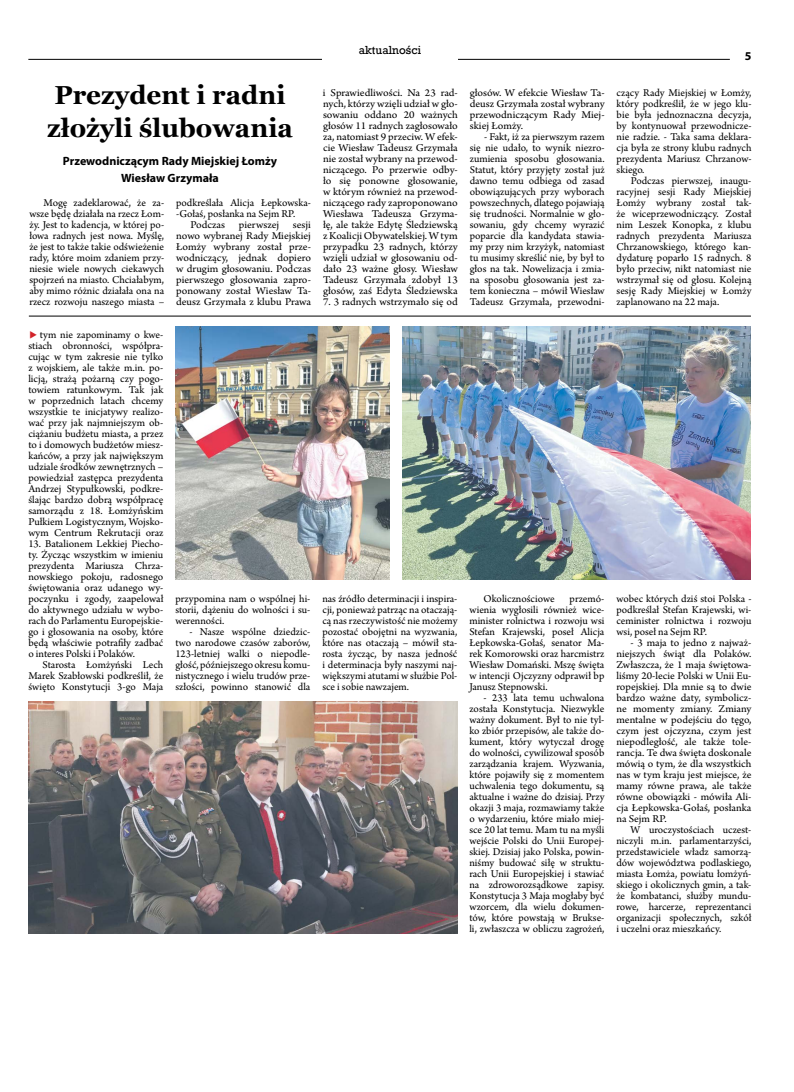
<style>
.page{position:relative;width:794px;height:1092px;background:#fff}
.page>*{position:absolute;margin:0;border:0;box-sizing:border-box;transform-origin:0 0}
.t1{font:700 26px/33px "Georgia";color:#000}
.t2{font:700 12px/17px "Myriad Pro";color:#000;text-align:center}
.t3{font:11px/11px "Arno Pro";color:#000;text-align:justify}
.t4{font:11px/11px "Arno Pro";color:#000;text-align:justify;scale:1.04 1}
.t5{font:11px "Rockwell";color:#000}
</style>
<div class="page">
<hr style="left:28px;top:59px;width:702px;height:1px;background:#000">
<div style="left:322px;top:46px;width:136px;height:22px;background:#fff"></div>
<img style="left:28px;top:701px;width:429px;height:232px">
<hr style="left:29px;top:316px;width:722px;height:1px;background:#000">
<img style="left:403px;top:327px;width:348px;height:253px">
<img style="left:175px;top:327px;width:215px;height:253px">
<p class="t5" style="left:359px;top:43px;width:64px">aktualności</p>
<h1 class="t1" style="left:47px;top:77px;width:247px">Prezydent i radni złożyli ślubowania</h1>
<p class="t2" style="left:63px;top:152px;width:216px">Przewodniczącym Rady Miejskiej Łomży<br>Wiesław Grzymała</p>
<p class="t3" style="left:29px;top:197px;width:136px;text-indent:14px">Mogę zadeklarować, że za&shy;wsze będę działała na rzecz Łom&shy;ży. Jest to kadencja, w której po&shy;łowa radnych jest nowa. Myślę, że jest to także takie odświeżenie rady, które moim zdaniem przy&shy;niesie wiele nowych ciekawych spojrzeń na miasto. Chciałabym, aby mimo różnic działała ona na rzecz rozwoju naszego miasta –</p>
<p class="t3" style="left:176px;top:197px;width:136px">podkreślała Alicja Łepkowska--Gołaś, posłanka na Sejm RP.</p>
<p class="t4" style="left:176px;top:219px;width:131px;text-indent:14px">Podczas pierwszej sesji nowo wybranej Rady Miejskiej Łomży wybrany został prze&shy;wodniczący, jednak dopiero w drugim głosowaniu. Podczas pierwszego głosowania zapro&shy;ponowany został Wiesław Ta&shy;deusz Grzymała z klubu Prawa</p>
<p class="t3" style="left:28px;top:329px;width:136px;text-indent:11px">tym nie zapominamy o kwe&shy;stiach obronności, współpra&shy;cując w tym zakresie nie tylko z wojskiem, ale także m.in. po&shy;licją, strażą pożarną czy pogo&shy;towiem ratunkowym. Tak jak w poprzednich latach chcemy wszystkie te inicjatywy realizo&shy;wać przy jak najmniejszym ob&shy;ciążaniu budżetu miasta, a przez to i domowych budżetów miesz&shy;kańców, a przy jak największym udziale środków zewnętrznych – powiedział zastępca prezydenta Andrzej Stypułkowski, podkre&shy;ślając bardzo dobrą współpracę samorządu z 18. Łomżyńskim Pułkiem Logistycznym, Wojsko&shy;wym Centrum Rekrutacji oraz</p>
<p class="t3" style="left:28px;top:538px;width:136px">13. Batalionem Lekkiej Piecho&shy;ty. Życząc wszystkim w imieniu prezydenta Mariusza Chrza&shy;nowskiego pokoju, radosnego świętowania oraz udanego wy&shy;poczynku i zgody, zaapelował do aktywnego udziału w wybo&shy;rach do Parlamentu Europejskie&shy;go i głosowania na osoby, które będą właściwie potrafiły zadbać o interes Polski i Polaków.</p>
<p class="t3" style="left:28px;top:659px;width:136px;text-indent:14px">Starosta Łomżyński Lech Marek Szabłowski podkreślił, że święto Konstytucji 3-go Maja</p>
<p class="t3" style="left:175px;top:593px;width:136px">przypomina nam o wspólnej hi&shy;storii, dążeniu do wolności i su&shy;werenności.</p>
<p class="t3" style="left:175px;top:626px;width:136px;text-indent:14px">- Nasze wspólne dziedzic&shy;two narodowe czasów zaborów, 123-letniej walki o niepodle&shy;głość, późniejszego okresu komu&shy;nistycznego i wielu trudów prze&shy;szłości, powinno stanowić dla</p>
<p class="t4" style="left:323px;top:87px;width:131px">i Sprawiedliwości. Na 23 rad&shy;nych, którzy wzięli udział w gło&shy;sowaniu oddano 20 ważnych głosów 11 radnych zagłosowało za, natomiast 9 przeciw. W efek&shy;cie Wiesław Tadeusz Grzymała nie został wybrany na przewod&shy;niczącego. Po przerwie odby&shy;ło się ponowne głosowanie, w którym również na przewod&shy;niczącego rady zaproponowano Wiesława Tadeusza Grzyma&shy;łę, ale także Edytę Śledziewską z Koalicji Obywatelskiej. W tym przypadku 23 radnych, którzy wzięli udział w głosowaniu od&shy;dało 23 ważne głosy. Wiesław Tadeusz Grzymała zdobył 13 głosów, zaś Edyta Śledziewska</p>
<p class="t4" style="left:323px;top:296px;width:131px">7. 3 radnych wstrzymało się od</p>
<p class="t4" style="left:470px;top:87px;width:131px">głosów. W efekcie Wiesław Ta&shy;deusz Grzymała został wybrany przewodniczącym Rady Miej&shy;skiej Łomży.</p>
<p class="t3" style="left:470px;top:131px;width:136px;text-indent:14px">- Fakt, iż za pierwszym razem się nie udało, to wynik niezro&shy;zumienia sposobu głosowania.<br>Statut, który przyjęty został już dawno temu odbiega od zasad obowiązujących przy wyborach powszechnych, dlatego pojawiają się trudności. Normalnie w gło&shy;sowaniu, gdy chcemy wyrazić poparcie dla kandydata stawia&shy;my przy nim krzyżyk, natomiast tu musimy skreślić nie, by był to głos na tak. Nowelizacja i zmia&shy;na sposobu głosowania jest za&shy;tem konieczna – mówił Wiesław Tadeusz Grzymała, przewodni-</p>
<p class="t3" style="left:322px;top:593px;width:136px">nas źródło determinacji i inspira&shy;cji, ponieważ patrząc na otaczają&shy;cą nas rzeczywistość nie możemy pozostać obojętni na wyzwania, które nas otaczają – mówił sta&shy;rosta życząc, by nasza jedność i determinacja były naszymi naj&shy;większymi atutami w służbie Pol&shy;sce i sobie nawzajem.</p>
<p class="t3" style="left:483px;top:593px;width:73px">Okolicznościowe</p>
<p class="t3" style="left:469px;top:593px;width:136px;text-indent:100px">przemó&shy;wienia wygłosili również wice&shy;minister rolnictwa i rozwoju wsi Stefan Krajewski, poseł Alicja Łepkowska-Gołaś, senator Ma&shy;rek Komorowski oraz harcmistrz Wiesław Domański. Mszę święta w intencji Ojczyzny odprawił bp Janusz Stepnowski.</p>
<p class="t3" style="left:469px;top:692px;width:136px;text-indent:14px">- 233 lata temu uchwalona została Konstytucja. Niezwykle ważny dokument. Był to nie tyl&shy;ko zbiór przepisów, ale także do&shy;kument, który wytyczał drogę do wolności, cywilizował sposób zarządzania krajem. Wyzwania, które pojawiły się z momentem uchwalenia tego dokumentu, są aktualne i ważne do dzisiaj. Przy okazji 3 maja, rozmawiamy także o wydarzeniu, które miało miej&shy;sce 20 lat temu. Mam tu na myśli wejście Polski do Unii Europej&shy;skiej. Dzisiaj jako Polska, powin&shy;niśmy budować siłę w struktu&shy;rach Unii Europejskiej i stawiać na zdroworozsądkowe zapisy.<br>Konstytucja 3 Maja mogłaby być wzorcem, dla wielu dokumen&shy;tów, które powstają w Brukse&shy;li, zwłaszcza w obliczu zagrożeń,</p>
<p class="t2" style="left:745px;top:47px;width:8px">5</p>
<p class="t3" style="left:616px;top:87px;width:136px">czący Rady Miejskiej w Łomży, który podkreślił, że w jego klu&shy;bie była jednoznaczna decyzja, by kontynuował przewodnicze&shy;nie radzie. - Taka sama deklara&shy;cja była ze strony klubu radnych prezydenta Mariusz Chrzanow&shy;skiego.</p>
<p class="t3" style="left:616px;top:175px;width:136px;text-indent:14px">Podczas pierwszej, inaugu&shy;racyjnej sesji Rady Miejskiej Łomży wybrany został tak&shy;że wiceprzewodniczący. Został nim Leszek Konopka, z klubu radnych prezydenta Mariusza Chrzanowskiego, którego kan&shy;dydaturę poparło 15 radnych. 8 było przeciw, nikt natomiast nie wstrzymał się od głosu. Kolejną sesję Rady Miejskiej w Łomży zaplanowano na 22 maja.</p>
<p class="t3" style="left:616px;top:593px;width:136px">wobec których dziś stoi Polska - podkreślał Stefan Krajewski, wi&shy;ceminister rolnictwa i rozwoju wsi, poseł na Sejm RP.</p>
<p class="t3" style="left:616px;top:637px;width:136px;text-indent:14px">- 3 maja to jedno z najważ&shy;niejszych świąt dla Polaków.<br>Zwłaszcza, że 1 maja świętowa&shy;liśmy 20-lecie Polski w Unii Eu&shy;ropejskiej. Dla mnie są to dwie bardzo ważne daty, symbolicz&shy;ne momenty zmiany. Zmiany mentalne w podejściu do tęgo, czym jest ojczyzna, czym jest niepodległość, ale także tole&shy;rancja. Te dwa święta doskonale mówią o tym, że dla wszystkich nas w tym kraju jest miejsce, że mamy równe prawa, ale także równe obowiązki - mówiła Ali&shy;cja Łepkowska-Gołaś, posłanka na Sejm RP.</p>
<p class="t3" style="left:616px;top:824px;width:136px;text-indent:14px">W uroczystościach uczest&shy;niczyli m.in. parlamentarzyści, przedstawiciele władz samorzą&shy;dów województwa podlaskiego, miasta Łomża, powiatu łomżyń&shy;skiego i okolicznych gmin, a tak&shy;że kombatanci, służby mundu&shy;rowe, harcerze, reprezentanci organizacji społecznych, szkół i uczelni oraz mieszkańcy.</p>
</div>
